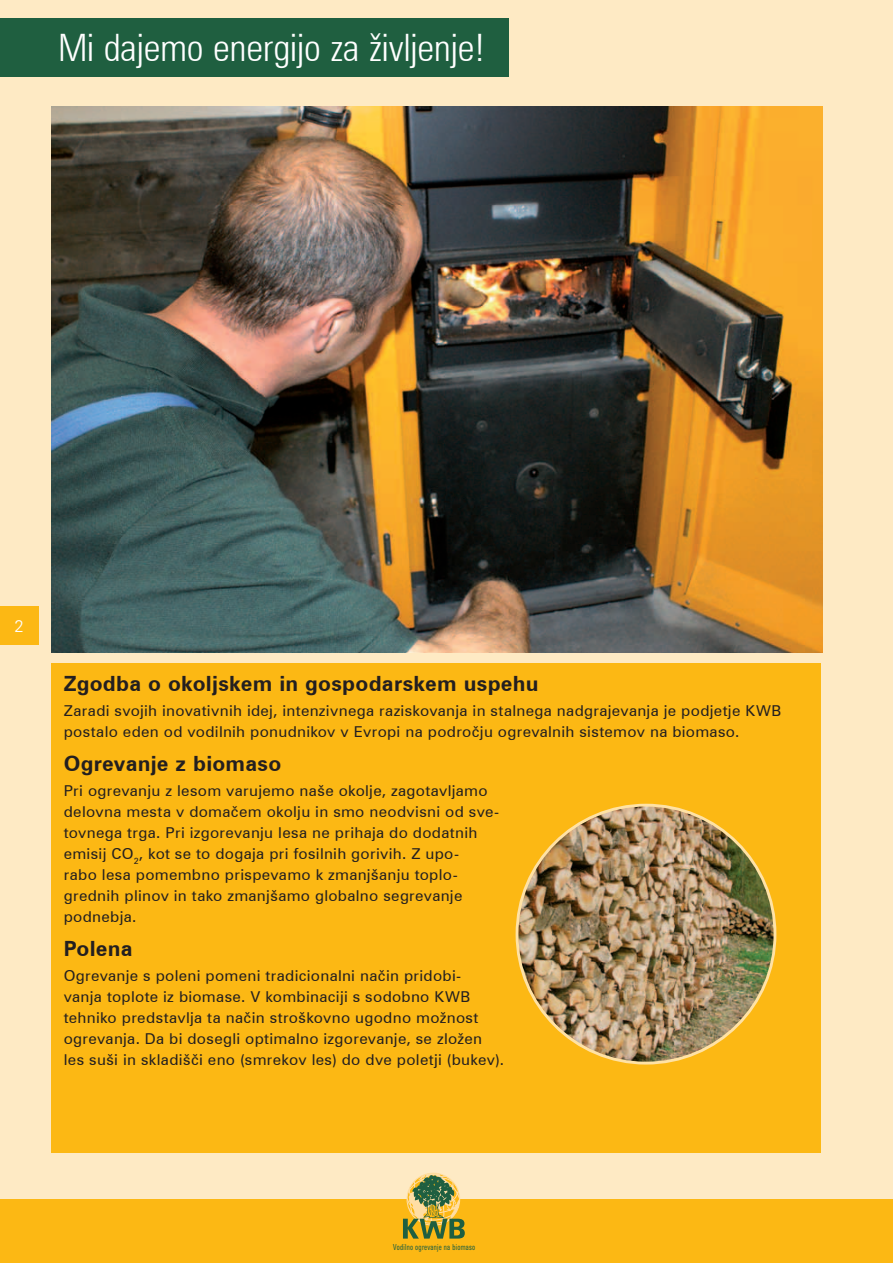
<style>
.page{position:relative;width:893px;height:1263px;background:#feeac4}
.page>*{position:absolute;margin:0;border:0;box-sizing:border-box;transform-origin:0 0}
.t1{font:300 condensed 37.8px "Zurich BT";color:#fff}
.t2{font:700 21px "Zurich BT";letter-spacing:.01em;color:#231f20}
.t3{font:300 16.5px "Zurich BT";color:#fff}
.t4{font:15px/21px "Zurich BT";letter-spacing:.02em;color:#231f20}
.t5{font:condensed 8.25px "Zurich BT";letter-spacing:.04em;color:#1f5f40;scale:.8 1}
</style>
<div class="page">
<div style="left:0;top:606px;width:38px;height:38px;background:#fcb814"></div>
<div style="left:0;top:1199px;width:893px;height:64px;background:#fcb814"></div>
<svg style="left:403px;top:1173px;width:62px;height:65px"></svg>
<div style="left:0;top:18px;width:509px;height:59px;background:#1f5f40"></div>
<div style="left:51px;top:663px;width:770px;height:489px;background:#fcb814"></div>
<img style="left:51px;top:106px;width:771px;height:546px">
<img style="left:517px;top:805px;width:258px;height:258px;border-radius:129px">
<h1 class="t1" style="left:58px;top:24px;width:428px">Mi dajemo energijo za življenje!</h1>
<p class="t3" style="left:14px;top:616px;width:11px">2</p>
<h2 class="t2" style="left:64px;top:670px;width:476px">Zgodba o okoljskem in gospodarskem uspehu</h2>
<p class="t4" style="left:64px;top:700px;width:719px">Zaradi svojih inovativnih idej, intenzivnega raziskovanja in stalnega nadgrajevanja je podjetje KWB postalo eden od vodilnih ponudnikov v Evropi na področju ogrevalnih sistemov na biomaso.</p>
<h2 class="t2" style="left:64px;top:750px;width:219px">Ogrevanje z biomaso</h2>
<p class="t4" style="left:64px;top:780px;width:437px">Pri ogrevanju z lesom varujemo naše okolje, zagotavljamo delovna mesta v domačem okolju in smo neodvisni od sve&shy;tovnega trga. Pri izgorevanju lesa ne prihaja do dodatnih emisij CO<sub>2</sub>, kot se to dogaja pri fosilnih gorivih. Z upo-<br>rabo lesa pomembno prispevamo k zmanjšanju toplo&shy;grednih plinov in tako zmanjšamo globalno segrevanje podnebja.</p>
<h2 class="t2" style="left:64px;top:935px;width:70px">Polena</h2>
<p class="t4" style="left:64px;top:965px;width:442px">Ogrevanje s poleni pomeni tradicionalni način pridobi-<br>vanja toplote iz biomase. V kombinaciji s sodobno KWB tehniko predstavlja ta način stroškovno ugodno možnost ogrevanja. Da bi dosegli optimalno izgorevanje, se zložen les suši in skladišči eno (smrekov les) do dve poletji (bukev).</p>
<p class="t5" style="left:393px;top:1242px;width:104px">Vodilno ogrevanje na biomaso</p>
</div>
